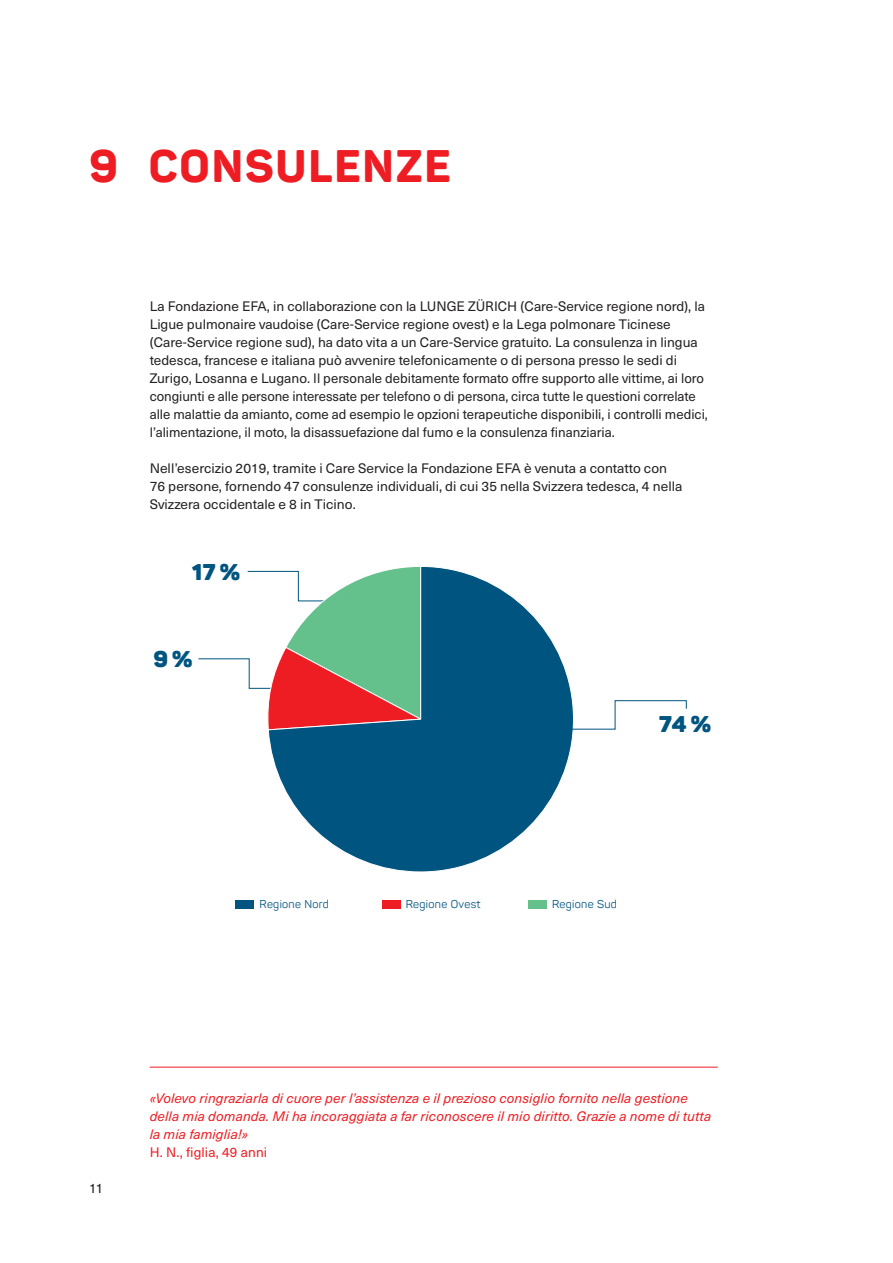
<style>
.page{position:relative;width:893px;height:1263px;background:#fff}
.page>*{position:absolute;margin:0;border:0;box-sizing:border-box;transform-origin:0 0}
.Seitentitel{font:800 45px "Panton";letter-spacing:.04em;color:#ee1d23}
.t1{font:900 22.5px "Panton";color:#005480}
.t2{font:13.5px/18px "Neue Haas Unica Pro";color:#231f20}
.t3{font:italic 13.5px/18px "Neue Haas Unica Pro";letter-spacing:.01em;color:#ee1d23}
.t4{font:13.5px "Neue Haas Unica Pro";letter-spacing:.01em;color:#ee1d23}
.t5{font:11.25px "Panton";letter-spacing:.03em;color:#005480}
</style>
<div class="page">
<hr style="left:150px;top:1067px;width:568px;height:1px;background:#ee1d23">
<div style="left:236px;top:899px;width:18px;height:9px;background:#005480"></div>
<div style="left:382px;top:899px;width:18px;height:9px;background:#ee1d23"></div>
<div style="left:528px;top:899px;width:19px;height:9px;background:#65c18b"></div>
<svg style="left:198px;top:570px;width:70px;height:119px"></svg>
<svg style="left:268px;top:566px;width:306px;height:306px"></svg>
<svg style="left:562px;top:700px;width:125px;height:29px"></svg>
<p class="Seitentitel" style="left:89px;top:138px;width:363px">9 CONSULENZE</p>
<p class="t2" style="left:150px;top:297px;width:560px">La Fondazione EFA, in collaborazione con la LUNGE ZÜRICH (Care-Service regione nord), la Ligue pulmonaire vaudoise (Care-Service regione ovest) e la Lega polmonare Ticinese (Care-Service regione sud), ha dato vita a un Care-Service gratuito. La consulenza in lingua tedesca, francese e italiana può avvenire telefonicamente o di persona presso le sedi di Zurigo, Losanna e Lugano. Il personale debitamente formato offre supporto alle vittime, ai loro congiunti e alle persone interessate per telefono o di persona, circa tutte le questioni correlate alle malattie da amianto, come ad esempio le opzioni terapeutiche disponibili, i controlli medici, l’alimentazione, il moto, la disassuefazione dal fumo e la consulenza finanziaria.</p>
<p class="t2" style="left:150px;top:459px;width:534px">Nell’esercizio 2019, tramite i Care Service la Fondazione EFA è venuta a contatto con<br>76 persone, fornendo 47 consulenze individuali, di cui 35 nella Svizzera tedesca, 4 nella<br>Svizzera occidentale e 8 in Ticino.</p>
<p class="t1" style="left:192px;top:557px;width:50px">17%</p>
<p class="t1" style="left:153px;top:644px;width:41px">9%</p>
<p class="t1" style="left:659px;top:709px;width:53px">74%</p>
<p class="t5" style="left:259px;top:897px;width:71px">Regione Nord</p>
<p class="t5" style="left:406px;top:897px;width:76px">Regione Ovest</p>
<p class="t5" style="left:552px;top:897px;width:66px">Regione Sud</p>
<p class="t2" style="left:89px;top:1179px;width:15px">11</p>
<p class="t3" style="left:150px;top:1089px;width:563px">«Volevo ringraziarla di cuore per l’assistenza e il prezioso consiglio fornito nella gestione della mia domanda. Mi ha incoraggiata a far riconoscere il mio diritto. Grazie a nome di tutta la mia famiglia!»</p>
<p class="t4" style="left:150px;top:1144px;width:119px">H. N., figlia, 49 anni</p>
</div>
